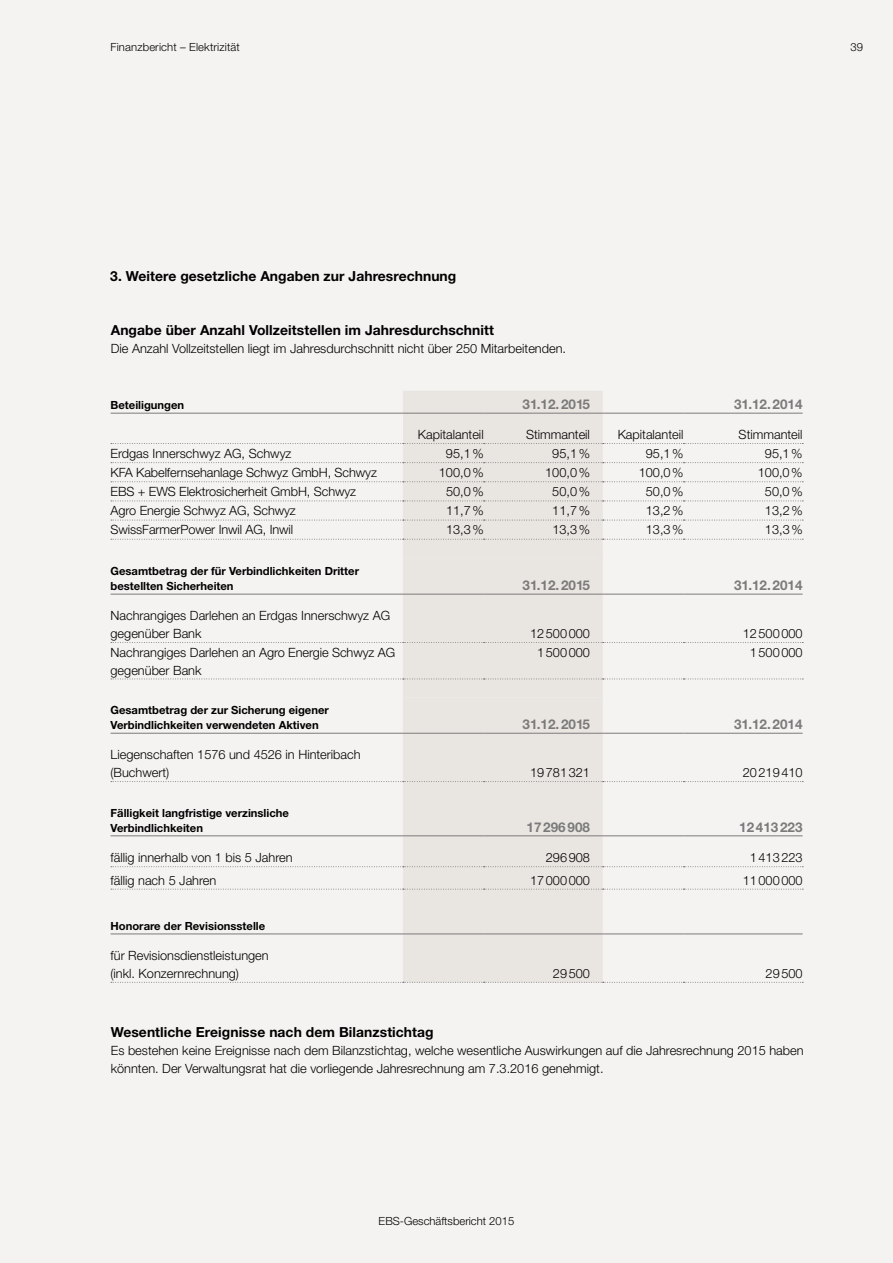
<style>
.page{position:relative;width:893px;height:1263px;background:#f4f3f1}
.page>*{position:absolute;margin:0;border:0;box-sizing:border-box;transform-origin:0 0}
.t1{font:700 13.8px "Helvetica Neue LT Pro";letter-spacing:.005em;color:#000}
.t2{font:700 13.5px "Helvetica Neue LT Pro";color:#7c7b7b}
.t3{font:300 12.75px/18px "Helvetica Neue LT Pro";color:#000}
.t4{font:700 11.25px/15px "Helvetica Neue LT Pro";color:#000}
.t5{font:300 11.25px "Helvetica Neue LT Pro";letter-spacing:.01em;color:#000}
</style>
<div class="page">
<div style="left:403px;top:391px;width:200px;height:591px;background:#e9e6e2"></div>
<div style="left:403px;top:414px;width:200px;height:386px;background:#e9e6e2"></div>
<svg style="left:111px;top:462px;width:692px;height:1px"></svg>
<hr style="left:111px;top:413px;width:292px;height:1px;background:#7c7b7b">
<hr style="left:403px;top:413px;width:81px;height:1px;background:#7c7b7b">
<hr style="left:484px;top:413px;width:119px;height:1px;background:#7c7b7b">
<hr style="left:603px;top:413px;width:81px;height:1px;background:#7c7b7b">
<hr style="left:684px;top:413px;width:119px;height:1px;background:#7c7b7b">
<hr style="left:111px;top:594px;width:292px;height:1px;background:#7c7b7b">
<hr style="left:403px;top:594px;width:81px;height:1px;background:#7c7b7b">
<hr style="left:484px;top:594px;width:119px;height:1px;background:#7c7b7b">
<hr style="left:603px;top:594px;width:81px;height:1px;background:#7c7b7b">
<hr style="left:684px;top:594px;width:119px;height:1px;background:#7c7b7b">
<hr style="left:111px;top:733px;width:292px;height:1px;background:#7c7b7b">
<hr style="left:403px;top:733px;width:81px;height:1px;background:#7c7b7b">
<hr style="left:484px;top:733px;width:119px;height:1px;background:#7c7b7b">
<hr style="left:603px;top:733px;width:81px;height:1px;background:#7c7b7b">
<hr style="left:684px;top:733px;width:119px;height:1px;background:#7c7b7b">
<svg style="left:111px;top:443px;width:692px;height:1px"></svg>
<svg style="left:111px;top:642px;width:692px;height:1px"></svg>
<svg style="left:111px;top:481px;width:692px;height:1px"></svg>
<svg style="left:111px;top:500px;width:692px;height:1px"></svg>
<svg style="left:111px;top:520px;width:692px;height:1px"></svg>
<svg style="left:111px;top:539px;width:692px;height:1px"></svg>
<svg style="left:111px;top:679px;width:692px;height:1px"></svg>
<svg style="left:111px;top:781px;width:692px;height:1px"></svg>
<hr style="left:111px;top:835px;width:292px;height:1px;background:#7c7b7b">
<hr style="left:403px;top:835px;width:81px;height:1px;background:#7c7b7b">
<hr style="left:484px;top:835px;width:119px;height:1px;background:#7c7b7b">
<hr style="left:603px;top:835px;width:81px;height:1px;background:#7c7b7b">
<hr style="left:684px;top:835px;width:119px;height:1px;background:#7c7b7b">
<hr style="left:111px;top:933px;width:292px;height:1px;background:#7c7b7b">
<hr style="left:403px;top:933px;width:81px;height:1px;background:#7c7b7b">
<hr style="left:484px;top:933px;width:119px;height:1px;background:#7c7b7b">
<hr style="left:603px;top:933px;width:81px;height:1px;background:#7c7b7b">
<hr style="left:684px;top:933px;width:119px;height:1px;background:#7c7b7b">
<svg style="left:111px;top:866px;width:692px;height:1px"></svg>
<svg style="left:111px;top:889px;width:692px;height:1px"></svg>
<svg style="left:111px;top:982px;width:692px;height:1px"></svg>
<p class="t5" style="left:111px;top:40px;width:131px">Finanzbericht – Elektrizität</p>
<p class="t5" style="left:850px;top:40px;width:14px">39</p>
<p class="t1" style="left:110px;top:267px;width:348px">3. Weitere gesetzliche Angaben zur Jahresrechnung</p>
<p class="t1" style="left:111px;top:321px;width:385px">Angabe über Anzahl Vollzeitstellen im Jahresdurchschnitt</p>
<p class="t3" style="left:111px;top:339px;width:457px">Die Anzahl Vollzeitstellen liegt im Jahresdurchschnitt nicht über 250 Mitarbeitenden.</p>
<p class="t4" style="left:111px;top:397px;width:75px">Beteiligungen</p>
<p class="t2" style="left:522px;top:396px;width:69px">31.12.2015</p>
<p class="t2" style="left:734px;top:396px;width:70px">31.12.2014</p>
<p class="t3" style="left:418px;top:425px;width:67px">Kapitalanteil</p>
<p class="t3" style="left:526px;top:425px;width:65px">Stimmanteil</p>
<p class="t3" style="left:618px;top:425px;width:67px">Kapitalanteil</p>
<p class="t3" style="left:739px;top:425px;width:65px">Stimmanteil</p>
<p class="t3" style="left:111px;top:444px;width:182px">Erdgas Innerschwyz AG, Schwyz</p>
<p class="t3" style="left:446px;top:444px;width:39px">95,1%</p>
<p class="t3" style="left:552px;top:444px;width:39px">95,1%</p>
<p class="t3" style="left:646px;top:444px;width:39px">95,1%</p>
<p class="t3" style="left:765px;top:444px;width:39px">95,1%</p>
<p class="t3" style="left:111px;top:463px;width:268px">KFA Kabelfernsehanlage Schwyz GmbH, Schwyz</p>
<p class="t3" style="left:439px;top:463px;width:46px">100,0%</p>
<p class="t3" style="left:545px;top:463px;width:46px">100,0%</p>
<p class="t3" style="left:639px;top:463px;width:46px">100,0%</p>
<p class="t3" style="left:758px;top:463px;width:46px">100,0%</p>
<p class="t3" style="left:111px;top:482px;width:247px">EBS + EWS Elektrosicherheit GmbH, Schwyz</p>
<p class="t3" style="left:446px;top:482px;width:39px">50,0%</p>
<p class="t3" style="left:552px;top:482px;width:39px">50,0%</p>
<p class="t3" style="left:646px;top:482px;width:39px">50,0%</p>
<p class="t3" style="left:765px;top:482px;width:39px">50,0%</p>
<p class="t3" style="left:111px;top:501px;width:187px">Agro Energie Schwyz AG, Schwyz</p>
<p class="t3" style="left:446px;top:501px;width:39px">11,7%</p>
<p class="t3" style="left:552px;top:501px;width:39px">11,7%</p>
<p class="t3" style="left:646px;top:501px;width:39px">13,2%</p>
<p class="t3" style="left:765px;top:501px;width:39px">13,2%</p>
<p class="t3" style="left:111px;top:520px;width:184px">SwissFarmerPower Inwil AG, Inwil</p>
<p class="t3" style="left:446px;top:520px;width:39px">13,3%</p>
<p class="t3" style="left:552px;top:520px;width:39px">13,3%</p>
<p class="t3" style="left:646px;top:520px;width:39px">13,3%</p>
<p class="t3" style="left:765px;top:520px;width:39px">13,3%</p>
<p class="t4" style="left:111px;top:563px;width:250px">Gesamtbetrag der für Verbindlichkeiten Dritter bestellten Sicherheiten</p>
<p class="t2" style="left:522px;top:576px;width:69px">31.12.2015</p>
<p class="t2" style="left:734px;top:576px;width:70px">31.12.2014</p>
<p class="t3" style="left:111px;top:606px;width:281px">Nachrangiges Darlehen an Erdgas Innerschwyz AG gegenüber Bank</p>
<p class="t3" style="left:530px;top:624px;width:61px">12500000</p>
<p class="t3" style="left:743px;top:624px;width:61px">12500000</p>
<p class="t3" style="left:111px;top:643px;width:286px">Nachrangiges Darlehen an Agro Energie Schwyz AG gegenüber Bank</p>
<p class="t3" style="left:537px;top:643px;width:54px">1500000</p>
<p class="t3" style="left:750px;top:643px;width:54px">1500000</p>
<p class="t4" style="left:111px;top:702px;width:220px">Gesamtbetrag der zur Sicherung eigener<br>Verbindlichkeiten verwendeten Aktiven</p>
<p class="t2" style="left:522px;top:716px;width:69px">31.12.2015</p>
<p class="t2" style="left:734px;top:716px;width:70px">31.12.2014</p>
<p class="t3" style="left:111px;top:745px;width:252px">Liegenschaften 1576 und 4526 in Hinteribach (Buchwert)</p>
<p class="t4" style="left:111px;top:805px;width:180px">Fälligkeit langfristige verzinsliche<br>Verbindlichkeiten</p>
<p class="t3" style="left:530px;top:763px;width:61px">19781321</p>
<p class="t3" style="left:743px;top:763px;width:61px">20219410</p>
<p class="t2" style="left:527px;top:818px;width:65px">17296908</p>
<p class="t2" style="left:739px;top:818px;width:65px">12413223</p>
<p class="t3" style="left:111px;top:849px;width:184px">fällig innerhalb von 1 bis 5 Jahren</p>
<p class="t3" style="left:546px;top:849px;width:46px">296908</p>
<p class="t3" style="left:750px;top:849px;width:54px">1413223</p>
<p class="t3" style="left:111px;top:871px;width:107px">fällig nach 5 Jahren</p>
<p class="t3" style="left:530px;top:871px;width:61px">17000000</p>
<p class="t3" style="left:743px;top:871px;width:61px">11000000</p>
<p class="t4" style="left:111px;top:918px;width:156px">Honorare der Revisionsstelle</p>
<p class="t3" style="left:111px;top:946px;width:160px">für Revisionsdienstleistungen (inkl. Konzernrechnung)</p>
<p class="t3" style="left:553px;top:964px;width:39px">29500</p>
<p class="t3" style="left:766px;top:964px;width:39px">29500</p>
<p class="t1" style="left:111px;top:1023px;width:324px">Wesentliche Ereignisse nach dem Bilanzstichtag</p>
<p class="t3" style="left:111px;top:1041px;width:694px">Es bestehen keine Ereignisse nach dem Bilanzstichtag, welche wesentliche Auswirkungen auf die Jahresrechnung 2015 haben könnten. Der Verwaltungsrat hat die vorliegende Jahresrechnung am 7.3.2016 genehmigt.</p>
<p class="t5" style="left:379px;top:1214px;width:137px">EBS-Geschäftsbericht 2015</p>
</div>
